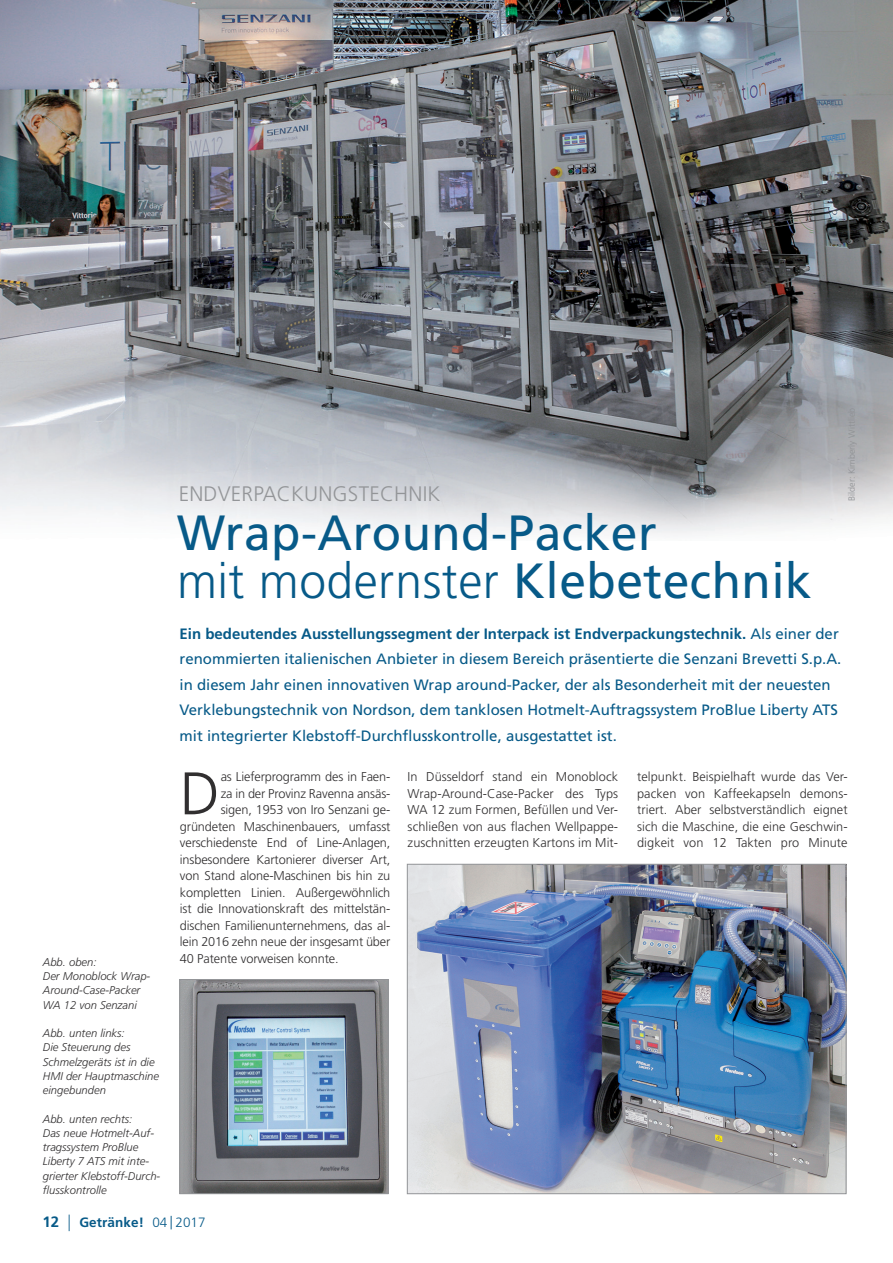
<style>
.page{position:relative;width:893px;height:1263px;background:#fff}
.page>*{position:absolute;margin:0;border:0;box-sizing:border-box;transform-origin:0 0}
.FliessTEXT__INITIAL{font:300 60px "Frutiger";color:#312f30}
.HEAD-Line_32_blau{font:300 49.5px "Frutiger";letter-spacing:.01em;color:#075a88}
.HEAD-Line_32_blau-2{font:49.5px "Frutiger";letter-spacing:.01em;color:#075a88}
.Pre-Headline{font:300 21px "Frutiger";letter-spacing:.01em;color:#939598}
.Einleitung{font:15px/25.5px "Frutiger";color:#075a88}
.t1{font:700 13.5px "Frutiger";letter-spacing:.01em;color:#075a88}
.FliessTEXT__INITIAL-2{font:300 12.75px "Frutiger";letter-spacing:-.01em;color:#312f30}
.FliessTEXT{font:300 12.75px/16.5px "Frutiger";letter-spacing:.005em;color:#312f30;text-align:justify}
.FliessTEXT-2{font:italic 300 11.25px/14.2px "Frutiger";color:#312f30}
.s1{font-weight:400}
.s2{font-weight:700}
.s3{font-size:15px}
.s4{font-weight:300;font-stretch:condensed;font-size:16.5px}
.s5{font-weight:300}
</style>
<div class="page">
<img style="left:0;top:0;width:893px;height:534px">
<img style="left:409px;top:866px;width:435px;height:326px">
<div style="left:407px;top:864px;width:439px;height:330px;border:1px solid #939598"></div>
<img style="left:182px;top:981px;width:204px;height:211px">
<div style="left:180px;top:979px;width:208px;height:215px;border:1px solid #939598"></div>
<p class="Pre-Headline" style="left:179px;top:482px;width:263px">ENDVERPACKUNGSTECHNIK</p>
<p class="HEAD-Line_32_blau-2" style="left:177px;top:503px;width:481px">Wrap-Around-Packer</p>
<p class="HEAD-Line_32_blau" style="left:177px;top:553px;width:636px">mit modernster <span class="s1">Klebetechnik</span></p>
<p class="Einleitung" style="left:179px;top:621px;width:663px"><span class="s2">Ein bedeutendes Ausstellungssegment der Interpack ist Endverpackungstechnik.</span> Als einer der renommierten italienischen Anbieter in diesem Bereich präsentierte die Senzani Brevetti S.p.A. in diesem Jahr einen innovativen Wrap around-Packer, der als Besonderheit mit der neuesten Verklebungstechnik von Nordson, dem tanklosen Hotmelt-Auftragssystem ProBlue Liberty ATS mit integrierter Klebstoff-Durchflusskontrolle, ausgestattet ist.</p>
<p class="FliessTEXT__INITIAL" style="left:180px;top:760px;width:42px">D</p>
<p class="FliessTEXT__INITIAL-2" style="left:221px;top:770px;width:171px">as Lieferprogramm des in Faen-</p>
<p class="FliessTEXT__INITIAL-2" style="left:221px;top:786px;width:171px">za in der Provinz Ravenna ansäs-</p>
<p class="FliessTEXT__INITIAL-2" style="left:221px;top:803px;width:171px">sigen, 1953 von Iro Senzani ge-</p>
<p class="FliessTEXT__INITIAL-2" style="left:180px;top:819px;width:212px">gründeten Maschinenbauers, umfasst</p>
<p class="FliessTEXT__INITIAL-2" style="left:180px;top:836px;width:212px">verschiedenste End of Line-Anlagen,</p>
<p class="FliessTEXT__INITIAL-2" style="left:180px;top:852px;width:212px">insbesondere Kartonierer diverser Art,</p>
<p class="FliessTEXT__INITIAL-2" style="left:180px;top:869px;width:212px">von Stand alone-Maschinen bis hin zu</p>
<p class="FliessTEXT__INITIAL-2" style="left:180px;top:885px;width:212px">kompletten Linien. Außergewöhnlich</p>
<p class="FliessTEXT__INITIAL-2" style="left:180px;top:902px;width:212px">ist die Innovationskraft des mittelstän-</p>
<p class="FliessTEXT__INITIAL-2" style="left:180px;top:918px;width:212px">dischen Familienunternehmens, das al-</p>
<p class="FliessTEXT__INITIAL-2" style="left:180px;top:935px;width:212px">lein 2016 zehn neue der insgesamt über</p>
<p class="FliessTEXT__INITIAL-2" style="left:180px;top:951px;width:160px">40 Patente vorweisen konnte.</p>
<p class="FliessTEXT-2" style="left:43px;top:955px;width:55px">Abb. oben:</p>
<p class="FliessTEXT-2" style="left:43px;top:969px;width:109px">Der Monoblock Wrap-<br>Around-Case-Packer<br>WA 12 von Senzani</p>
<p class="FliessTEXT-2" style="left:43px;top:1026px;width:83px">Abb. unten links:</p>
<p class="FliessTEXT-2" style="left:43px;top:1040px;width:118px">Die Steuerung des<br>Schmelzgeräts ist in die<br>HMI der Hauptmaschine eingebunden</p>
<p class="FliessTEXT-2" style="left:43px;top:1111px;width:91px">Abb. unten rechts:</p>
<p class="FliessTEXT-2" style="left:43px;top:1126px;width:119px">Das neue Hotmelt-Auf&shy;tragssystem ProBlue<br>Liberty 7 ATS mit inte&shy;grierter Klebstoff-Durch&shy;flusskontrolle</p>
<p class="t1" style="left:43px;top:1214px;width:165px"><span class="s3">12</span> <span class="s4">|</span> Getränke! <span class="s5">04 | 2017</span></p>
<p class="FliessTEXT" style="left:408px;top:769px;width:212px">In Düsseldorf stand ein Monoblock Wrap-Around-Case-Packer des Typs WA 12 zum Formen, Befüllen und Ver&shy;schließen von aus flachen Wellpappe&shy;zuschnitten erzeugten Kartons im Mit-</p>
<p class="FliessTEXT" style="left:637px;top:769px;width:212px">telpunkt. Beispielhaft wurde das Ver&shy;packen von Kaffeekapseln demons&shy;triert. Aber selbstverständlich eignet sich die Maschine, die eine Geschwin&shy;digkeit von 12 Takten pro Minute</p>
</div>
